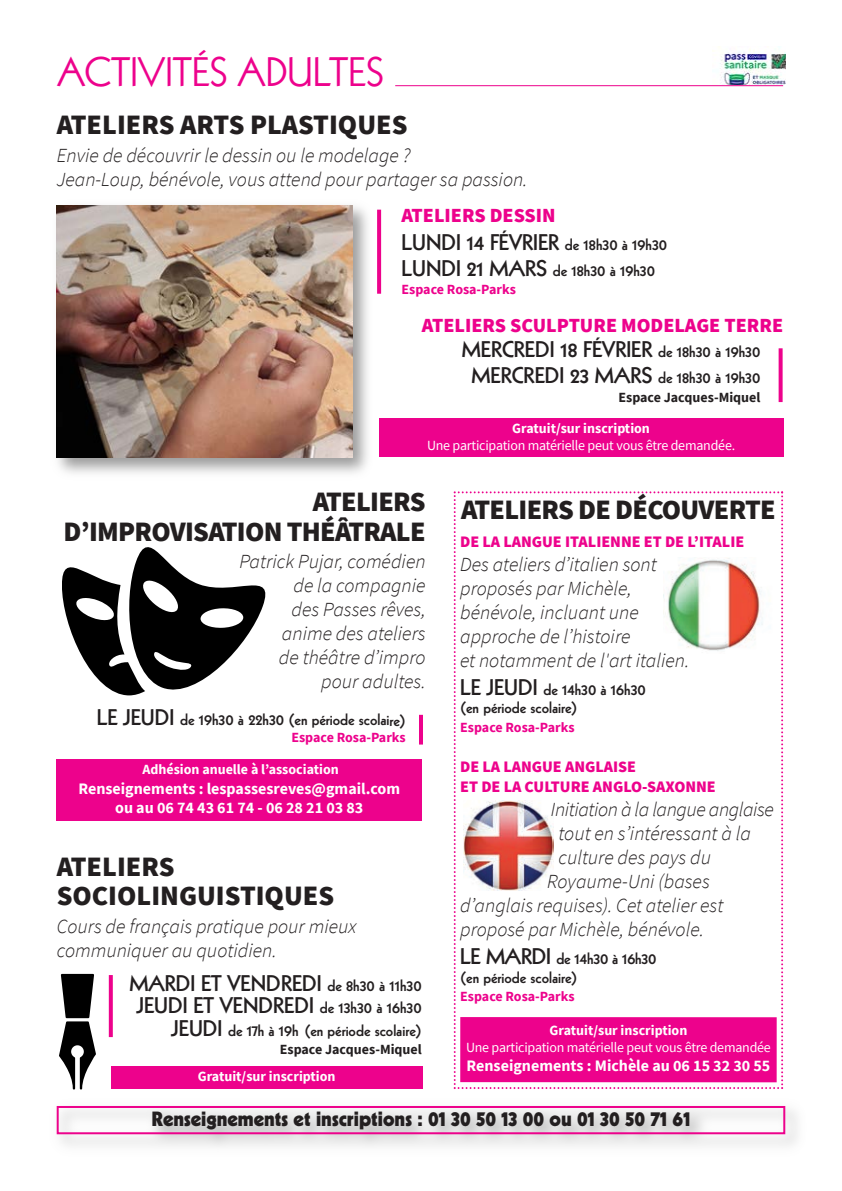
<style>
.page{position:relative;width:842px;height:1191px;background:#fff}
.page>*{position:absolute;margin:0;border:0;box-sizing:border-box;transform-origin:0 0}
.t1{font:40px "Kabel";color:#ed028c}
.t2{font:900 28px "Source Sans Pro";letter-spacing:-.025em;color:#231f20}
.t3{font:900 28px "Source Sans Pro";color:#231f20}
.t4{font:800 22px "Kabel";color:#231f20}
.t5{font:italic 300 20px/24px "Source Sans Pro";color:#231f20}
.t6{font:900 20px "Kabel";color:#231f20}
.t7{font:900 20px "Source Sans Pro";color:#ed028c}
.t8{font:italic 300 20px "Source Sans Pro";letter-spacing:-.02em;color:#231f20}
.t9{font:800 16px "Kabel";color:#231f20}
.t10{font:700 16px "Source Sans Pro";color:#fff}
.t11{font:900 16px "Source Sans Pro";color:#ed028c}
.t12{font:700 14px "Source Sans Pro";color:#fff}
.t13{font:14px "Source Sans Pro";letter-spacing:-.015em;color:#fff}
.t14{font:700 14px "Source Sans Pro";letter-spacing:-.005em;color:#ed028c}
.t15{font:700 14px "Source Sans Pro";color:#231f20}
.s1{font-size:16px}
.s2{font-size:22px}
</style>
<div class="page">
<svg style="left:454px;top:491px;width:329px;height:598px"></svg>
<div style="left:111px;top:1067px;width:312px;height:22px;background:#ed028c"></div>
<svg style="left:109px;top:975px;width:4px;height:62px"></svg>
<div style="left:57px;top:760px;width:365px;height:61px;background:#ed028c"></div>
<hr style="left:395px;top:85px;width:388px;height:1px;background:#ed028c">
<div style="left:57px;top:1106px;width:728px;height:28px;border:2px solid #ed028c"></div>
<hr style="left:377px;top:210px;width:4px;height:84px;background:#ed028c">
<svg style="left:779px;top:348px;width:4px;height:54px"></svg>
<div style="left:379px;top:418px;width:404px;height:39px;background:#ed028c"></div>
<div style="left:460px;top:1017px;width:317px;height:65px;background:#ed028c"></div>
<hr style="left:419px;top:715px;width:4px;height:29px;background:#ed028c">
<img style="left:56px;top:205px;width:322px;height:269px">
<img style="left:57px;top:206px;width:296px;height:251px">
<img style="left:463px;top:801px;width:90px;height:90px">
<svg style="left:62px;top:547px;width:204px;height:149px"></svg>
<svg style="left:59px;top:974px;width:37px;height:115px"></svg>
<img style="left:712px;top:49px;width:73px;height:36px">
<p class="t1" style="left:57px;top:57px;width:329px">ACTIVITÉS ADULTES</p>
<p class="t3" style="left:57px;top:106px;width:352px">ATELIERS ARTS PLASTIQUES</p>
<p class="t5" style="left:57px;top:142px;width:355px">Envie de découvrir le dessin ou le modelage ?</p>
<p class="t5" style="left:57px;top:166px;width:472px">Jean-Loup, bénévole, vous attend pour partager sa passion.</p>
<p class="t7" style="left:402px;top:202px;width:155px">ATELIERS DESSIN</p>
<p class="t4" style="left:402px;top:234px;width:267px">LUNDI 14 FÉVRIER <span class="s1">de 18h30 à 19h30</span></p>
<p class="t9" style="left:402px;top:264px;width:255px"><span class="s2">LUNDI 21 MARS</span> de 18h30 à 19h30</p>
<p class="t14" style="left:402px;top:280px;width:116px">Espace Rosa-Parks</p>
<p class="t7" style="left:422px;top:312px;width:363px">ATELIERS SCULPTURE MODELAGE TERRE</p>
<p class="t4" style="left:462px;top:341px;width:300px">MERCREDI 18 FÉVRIER <span class="s1">de 18h30 à 19h30</span></p>
<p class="t4" style="left:471px;top:367px;width:290px">MERCREDI 23 MARS <span class="s1">de 18h30 à 19h30</span></p>
<p class="t15" style="left:618px;top:388px;width:143px">Espace Jacques-Miquel</p>
<p class="t12" style="left:512px;top:419px;width:139px">Gratuit/sur inscription</p>
<p class="t13" style="left:427px;top:436px;width:310px">Une participation matérielle peut vous être demandée.</p>
<p class="t2" style="left:313px;top:483px;width:114px">ATELIERS</p>
<p class="t2" style="left:63px;top:513px;width:364px">D’IMPROVISATION THÉÂTRALE</p>
<p class="t5" style="left:239px;top:549px;width:188px">Patrick Pujar, comédien</p>
<p class="t5" style="left:293px;top:573px;width:134px">de la compagnie</p>
<p class="t5" style="left:292px;top:597px;width:136px">des Passes rêves,</p>
<p class="t5" style="left:282px;top:621px;width:145px">anime des ateliers</p>
<p class="t5" style="left:279px;top:645px;width:148px">de théâtre d’impro</p>
<p class="t5" style="left:321px;top:669px;width:106px">pour adultes.</p>
<p class="t9" style="left:97px;top:713px;width:310px"><span class="s2">LE JEUDI</span> de 19h30 à 22h30 (en période scolaire)</p>
<p class="t14" style="left:291px;top:728px;width:116px">Espace Rosa-Parks</p>
<p class="t12" style="left:142px;top:760px;width:198px">Adhésion anuelle à l’association</p>
<p class="t10" style="left:78px;top:778px;width:323px">Renseignements : lespassesreves@gmail.com</p>
<p class="t10" style="left:115px;top:797px;width:250px">ou au 06 74 43 61 74 - 06 28 21 03 83</p>
<p class="t3" style="left:57px;top:848px;width:119px">ATELIERS</p>
<p class="t3" style="left:57px;top:878px;width:279px">SOCIOLINGUISTIQUES</p>
<p class="t5" style="left:57px;top:914px;width:301px">Cours de français pratique pour mieux communiquer au quotidien.</p>
<p class="t4" style="left:129px;top:975px;width:294px">MARDI ET VENDREDI <span class="s1">de 8h30 à 11h30</span></p>
<p class="t4" style="left:137px;top:997px;width:286px">JEUDI ET VENDREDI <span class="s1">de 13h30 à 16h30</span></p>
<p class="t9" style="left:172px;top:1024px;width:252px"><span class="s2">JEUDI</span> de 17h à 19h (en période scolaire)</p>
<p class="t15" style="left:280px;top:1040px;width:143px">Espace Jacques-Miquel</p>
<p class="t12" style="left:198px;top:1067px;width:139px">Gratuit/sur inscription</p>
<p class="t2" style="left:461px;top:491px;width:316px">ATELIERS DE DÉCOUVERTE</p>
<p class="t11" style="left:460px;top:531px;width:286px">DE LA LANGUE ITALIENNE ET DE L’ITALIE</p>
<p class="t5" style="left:460px;top:551px;width:198px">Des ateliers d’italien sont</p>
<p class="t5" style="left:460px;top:575px;width:173px">proposés par Michèle,</p>
<p class="t5" style="left:460px;top:599px;width:180px">bénévole, incluant une</p>
<p class="t5" style="left:460px;top:623px;width:172px">approche de l’histoire</p>
<p class="t5" style="left:460px;top:647px;width:231px">et notamment de l'art italien.</p>
<p class="t9" style="left:460px;top:683px;width:187px"><span class="s2">LE JEUDI</span> de 14h30 à 16h30</p>
<p class="t9" style="left:460px;top:702px;width:119px">(en période scolaire)</p>
<p class="t14" style="left:460px;top:718px;width:116px">Espace Rosa-Parks</p>
<p class="t11" style="left:460px;top:756px;width:177px">DE LA LANGUE ANGLAISE</p>
<p class="t11" style="left:460px;top:776px;width:257px">ET DE LA CULTURE ANGLO-SAXONNE</p>
<p class="t8" style="left:551px;top:796px;width:225px">Initiation à la langue anglaise</p>
<p class="t5" style="left:558px;top:820px;width:194px">tout en s’intéressant à la</p>
<p class="t5" style="left:558px;top:844px;width:154px">culture des pays du</p>
<p class="t5" style="left:547px;top:868px;width:164px">Royaume-Uni (bases</p>
<p class="t5" style="left:460px;top:892px;width:265px">d’anglais requises). Cet atelier est</p>
<p class="t5" style="left:460px;top:916px;width:245px">proposé par Michèle, bénévole.</p>
<p class="t9" style="left:460px;top:952px;width:198px"><span class="s2">LE MARDI</span> de 14h30 à 16h30</p>
<p class="t9" style="left:460px;top:971px;width:119px">(en période scolaire)</p>
<p class="t14" style="left:460px;top:987px;width:116px">Espace Rosa-Parks</p>
<p class="t12" style="left:550px;top:1021px;width:139px">Gratuit/sur inscription</p>
<p class="t13" style="left:466px;top:1038px;width:306px">Une participation matérielle peut vous être demandée</p>
<p class="t10" style="left:466px;top:1055px;width:305px">Renseignements : Michèle au 06 15 32 30 55</p>
<p class="t6" style="left:152px;top:1111px;width:540px">Renseignements et inscriptions : 01 30 50 13 00 ou 01 30 50 71 61</p>
</div>
